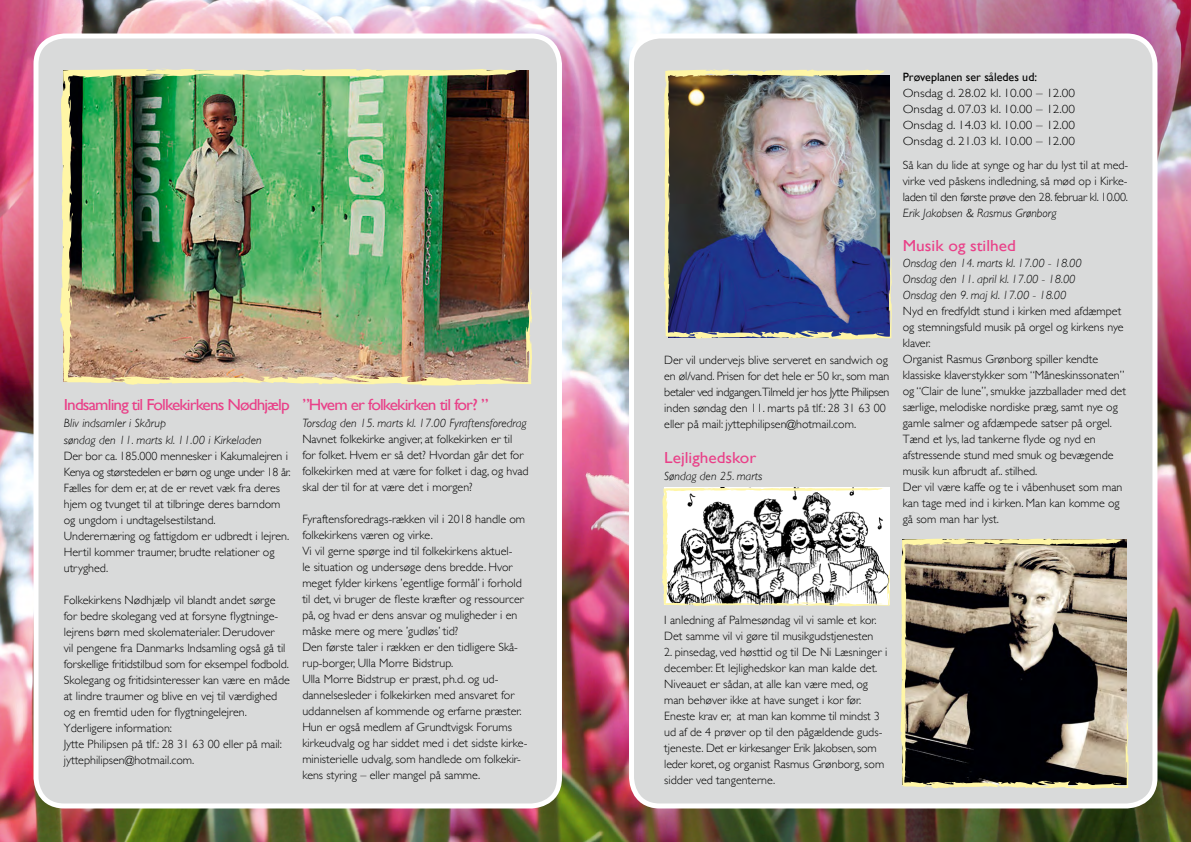
<style>
.page{position:relative;width:1191px;height:842px;background:#fff}
.page>*{position:absolute;margin:0;border:0;box-sizing:border-box;transform-origin:0 0}
.t1{font:16px "Gill Sans";letter-spacing:-.05em;color:#e94088;scale:1.08 1}
.t2{font:16px "Gill Sans";color:#e94088;scale:1.08 1}
.t3{font:300 12px/16px "Gill Sans";color:#000}
.t4{font:italic 300 12px/16px "Gill Sans";color:#000}
.t5{font:300 12px/16px "Gill Sans";color:#000;text-align:justify;scale:1.1 1}
.t6{font:12px "Gill Sans";color:#000}
</style>
<div class="page">
<img style="left:0;top:0;width:1191px;height:842px">
<div style="left:36px;top:36px;width:523px;height:770px;background:#d9dada;border-radius:28px"></div>
<div style="left:34px;top:34px;width:528px;height:774px;border:5px solid #fff;border-radius:28px"></div>
<div style="left:631px;top:36px;width:524px;height:770px;background:#d9dada;border-radius:28px"></div>
<div style="left:629px;top:34px;width:528px;height:774px;border:5px solid #fff;border-radius:28px"></div>
<img style="left:664px;top:69px;width:228px;height:271px">
<svg style="left:662px;top:488px;width:228px;height:118px"></svg>
<svg style="left:900px;top:538px;width:229px;height:251px"></svg>
<img style="left:60px;top:69px;width:472px;height:317px">
<h1 class="t1" style="left:64px;top:395px;width:211px">Indsamling til Folkekirkens Nødhjælp</h1>
<p class="t4" style="left:64px;top:415px;width:199px;line-height:17px">Bliv indsamler i Skårup<br>søndag den 11. marts kl. 11.00 i Kirkeladen</p>
<p class="t3" style="left:64px;top:448px;width:228px">Der bor ca. 185.000 mennesker i Kakumalejren i Kenya og størstedelen er børn og unge under 18 år.<br>Fælles for dem er, at de er revet væk fra deres hjem og tvunget til at tilbringe deres barndom og ungdom i undtagelsestilstand.<br>Underernæring og fattigdom er udbredt i lejren.<br>Hertil kommer traumer, brudte relationer og utryghed.</p>
<p class="t3" style="left:64px;top:592px;width:228px">Folkekirkens Nødhjælp vil blandt andet sørge for bedre skolegang ved at forsyne flygtninge&shy;lejrens børn med skolematerialer. Derudover<br>vil pengene fra Danmarks Indsamling også gå til forskellige fritidstilbud som for eksempel fodbold.<br>Skolegang og fritidsinteresser kan være en måde at lindre traumer og blive en vej til værdighed og en fremtid uden for flygtningelejren.<br>Yderligere information:<br>Jytte Philipsen på tlf.: 28 31 63 00 eller på mail: jyttephilipsen@hotmail.com.</p>
<h1 class="t1" style="left:302px;top:395px;width:174px">”Hvem er folkekirken til for? ”</h1>
<p class="t4" style="left:302px;top:415px;width:226px">Torsdag den 15. marts kl. 17.00 Fyraftensforedrag</p>
<p class="t3" style="left:302px;top:431px;width:228px">Navnet folkekirke angiver, at folkekirken er til<br>for folket. Hvem er så det? Hvordan går det for folkekirken med at være for folket i dag, og hvad skal der til for at være det i morgen?</p>
<p class="t3" style="left:302px;top:511px;width:227px">Fyraftensforedrags-rækken vil i 2018 handle om folkekirkens væren og virke.<br>Vi vil gerne spørge ind til folkekirkens aktuel-<br>le situation og undersøge dens bredde. Hvor meget fylder kirkens ’egentlige formål’ i forhold til det, vi bruger de fleste kræfter og ressourcer på, og hvad er dens ansvar og muligheder i en måske mere og mere ’gudløs’ tid?<br>Den første taler i rækken er den tidligere Skå&shy;rup-borger, Ulla Morre Bidstrup.<br>Ulla Morre Bidstrup er præst, ph.d. og ud&shy;dannelsesleder i folkekirken med ansvaret for uddannelsen af kommende og erfarne præster.<br>Hun er også medlem af Grundtvigsk Forums kirkeudvalg og har siddet med i det sidste kirke&shy;ministerielle udvalg, som handlede om folkekir&shy;kens styring – eller mangel på samme.</p>
<p class="t3" style="left:664px;top:351px;width:226px">Der vil undervejs blive serveret en sandwich og en øl/vand. Prisen for det hele er 50 kr., som man betaler ved indgangen.Tilmeld jer hos Jytte Philipsen inden søndag den 11. marts på tlf.: 28 31 63 00 eller på mail: jyttephilipsen@hotmail.com.</p>
<h1 class="t2" style="left:664px;top:448px;width:87px">Lejlighedskor</h1>
<p class="t4" style="left:664px;top:468px;width:100px">Søndag den 25. marts</p>
<p class="t6" style="left:902px;top:70px;width:136px">Prøveplanen ser således ud:</p>
<p class="t5" style="left:902px;top:85px;width:158px">Onsdag d. 28.02 kl. 10.00 – 12.00<br>Onsdag d. 07.03 kl. 10.00 – 12.00<br>Onsdag d. 14.03 kl. 10.00 – 12.00<br>Onsdag d. 21.03 kl. 10.00 – 12.00</p>
<p class="t3" style="left:902px;top:157px;width:227px;text-align:justify">Så kan du lide at synge og har du lyst til at med&shy;virke ved påskens indledning, så mød op i Kirke&shy;laden til den første prøve den 28. februar kl. 10.00.</p>
<p class="t4" style="left:902px;top:205px;width:155px">Erik Jakobsen &amp; Rasmus Grønborg</p>
<h1 class="t2" style="left:902px;top:237px;width:106px">Musik og stilhed</h1>
<p class="t4" style="left:902px;top:255px;width:180px">Onsdag den 14. marts kl. 17.00 - 18.00<br>Onsdag den 11. april kl. 17.00 - 18.00<br>Onsdag den 9. maj kl. 17.00 - 18.00</p>
<p class="t3" style="left:902px;top:303px;width:225px">Nyd en fredfyldt stund i kirken med afdæmpet og stemningsfuld musik på orgel og kirkens nye klaver.<br>Organist Rasmus Grønborg spiller kendte klassiske klaverstykker som “Måneskinssonaten” og “Clair de lune”, smukke jazzballader med det særlige, melodiske nordiske præg, samt nye og gamle salmer og afdæmpede satser på orgel.<br>Tænd et lys, lad tankerne flyde og nyd en afstressende stund med smuk og bevægende musik kun afbrudt af.. stilhed.<br>Der vil være kaffe og te i våbenhuset som man kan tage med ind i kirken. Man kan komme og gå som man har lyst.</p>
<p class="t3" style="left:664px;top:611px;width:214px">I anledning af Palmesøndag vil vi samle et kor.<br>Det samme vil vi gøre til musikgudstjenesten</p>
<p class="t3" style="left:664px;top:643px;width:224px">2. pinsedag, ved høsttid og til De Ni Læsninger i december. Et lejlighedskor kan man kalde det.<br>Niveauet er sådan, at alle kan være med, og man behøver ikke at have sunget i kor før.<br>Eneste krav er, at man kan komme til mindst 3 ud af de 4 prøver op til den pågældende guds&shy;tjeneste. Det er kirkesanger Erik Jakobsen, som leder koret, og organist Rasmus Grønborg, som sidder ved tangenterne.</p>
</div>
